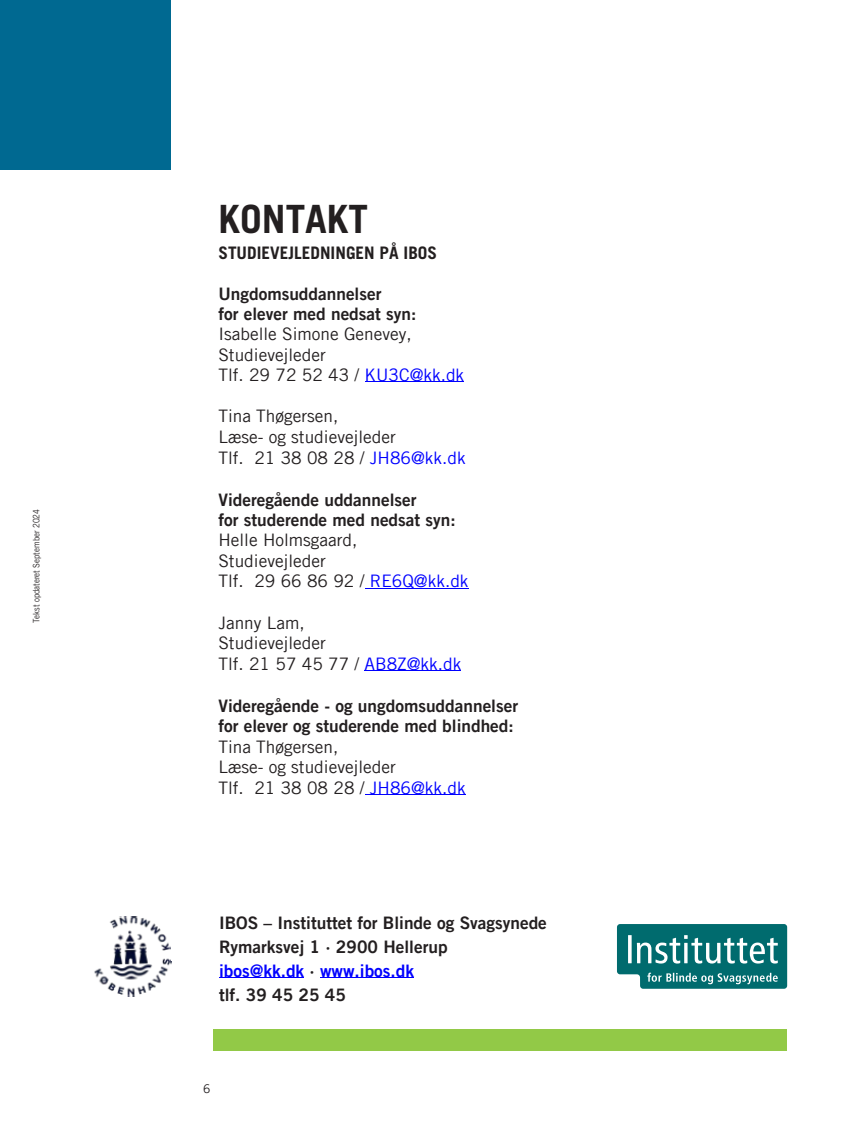
<style>
.page{position:relative;width:851px;height:1127px;background:#fff}
.page>*{position:absolute;margin:0;border:0;box-sizing:border-box;transform-origin:0 0}
.t1{font:700 39px "Trade Gothic LT Com";color:#231f20}
.t2{font:17.25px/20.4px "Trade Gothic LT Com Bd 2";color:#231f20}
.t3{font:17.25px/20.2px "Trade Gothic LT Com";color:#231f20}
.t4{font:700 17.25px "Trade Gothic LT Com";color:#231f20}
.t5{font:12px "Trade Gothic LT Com";color:#231f20}
.t6{font:8.85px "Trade Gothic LT Com";color:#231f20;scale:.88 1}
.s1{font-family:"Trade Gothic LT Com Bd 2"}
.s2{color:#00f}
.s3{font-family:"Trade Gothic LT Com"}
.s4{font-family:"Trade Gothic LT Com";color:#00f}
</style>
<div class="page">
<div style="left:213px;top:1030px;width:95px;height:21px;background:#92c947"></div>
<div style="left:308px;top:1030px;width:96px;height:21px;background:#92c947"></div>
<div style="left:691px;top:1030px;width:96px;height:21px;background:#92c947"></div>
<div style="left:595px;top:1030px;width:96px;height:21px;background:#92c947"></div>
<div style="left:500px;top:1030px;width:95px;height:21px;background:#92c947"></div>
<div style="left:404px;top:1030px;width:96px;height:21px;background:#92c947"></div>
<div style="left:0;top:0;width:170px;height:170px;background:#006991"></div>
<svg style="left:617px;top:924px;width:170px;height:65px;background:#318789"></svg>
<img style="left:94px;top:916px;width:77px;height:81px">
<hr style="left:320px;top:977px;width:93px;height:1px;background:#00f">
<hr style="left:219px;top:977px;width:85px;height:1px;background:#00f">
<hr style="left:365px;top:794px;width:100px;height:1px;background:#00f">
<hr style="left:365px;top:670px;width:96px;height:1px;background:#00f">
<hr style="left:365px;top:588px;width:103px;height:1px;background:#00f">
<hr style="left:365px;top:381px;width:99px;height:1px;background:#00f">
<p class="t6" style="left:31px;top:623px;width:131px;rotate:-90deg">Tekst opdateret September 2024</p>
<h2 class="t1" style="left:218px;top:195px;width:151px">KONTAKT</h2>
<h2 class="t4" style="left:218px;top:242px;width:220px">STUDIEVEJLEDNINGEN PÅ IBOS</h2>
<p class="t3" style="left:218px;top:283px;width:247px"><span class="s1">Ungdomsuddannelser<br>for elever med nedsat syn:<br></span>Isabelle Simone Genevey,<br>Studievejleder<br>Tlf. 29 72 52 43 / <span class="s2">KU3C@kk.dk</span></p>
<p class="t3" style="left:218px;top:406px;width:249px;line-height:20.7px">Tina Thøgersen,<br>Læse- og studievejleder<br>Tlf. 21 38 08 28 / <span class="s2">JH86@kk.dk</span></p>
<p class="t2" style="left:218px;top:489px;width:251px">Videregående uddannelser<br>for studerende med nedsat syn:<br><span class="s3">Helle Holmsgaard,<br>Studievejleder<br>Tlf. 29 66 86 92 /</span> <span class="s4">RE6Q@kk.dk</span></p>
<p class="t3" style="left:218px;top:612px;width:244px;line-height:20.7px">Janny Lam,<br>Studievejleder<br>Tlf. 21 57 45 77 / <span class="s2">AB8Z@kk.dk</span></p>
<p class="t2" style="left:218px;top:695px;width:301px">Videregående - og ungdomsuddannelser for elever og studerende med blindhed:<br><span class="s3">Tina Thøgersen,<br>Læse- og studievejleder<br>Tlf. 21 38 08 28 /</span> <span class="s4">JH86@kk.dk</span></p>
<p class="t2" style="left:219px;top:910px;width:329px;line-height:24px">IBOS – Instituttet for Blinde og Svagsynede<br>Rymarksvej 1 · 2900 Hellerup<br><span class="s2">ibos@kk.dk</span> · <span class="s2">www.ibos.dk<br></span>tlf. 39 45 25 45</p>
<p class="t5" style="left:203px;top:1081px;width:9px">6</p>
</div>
